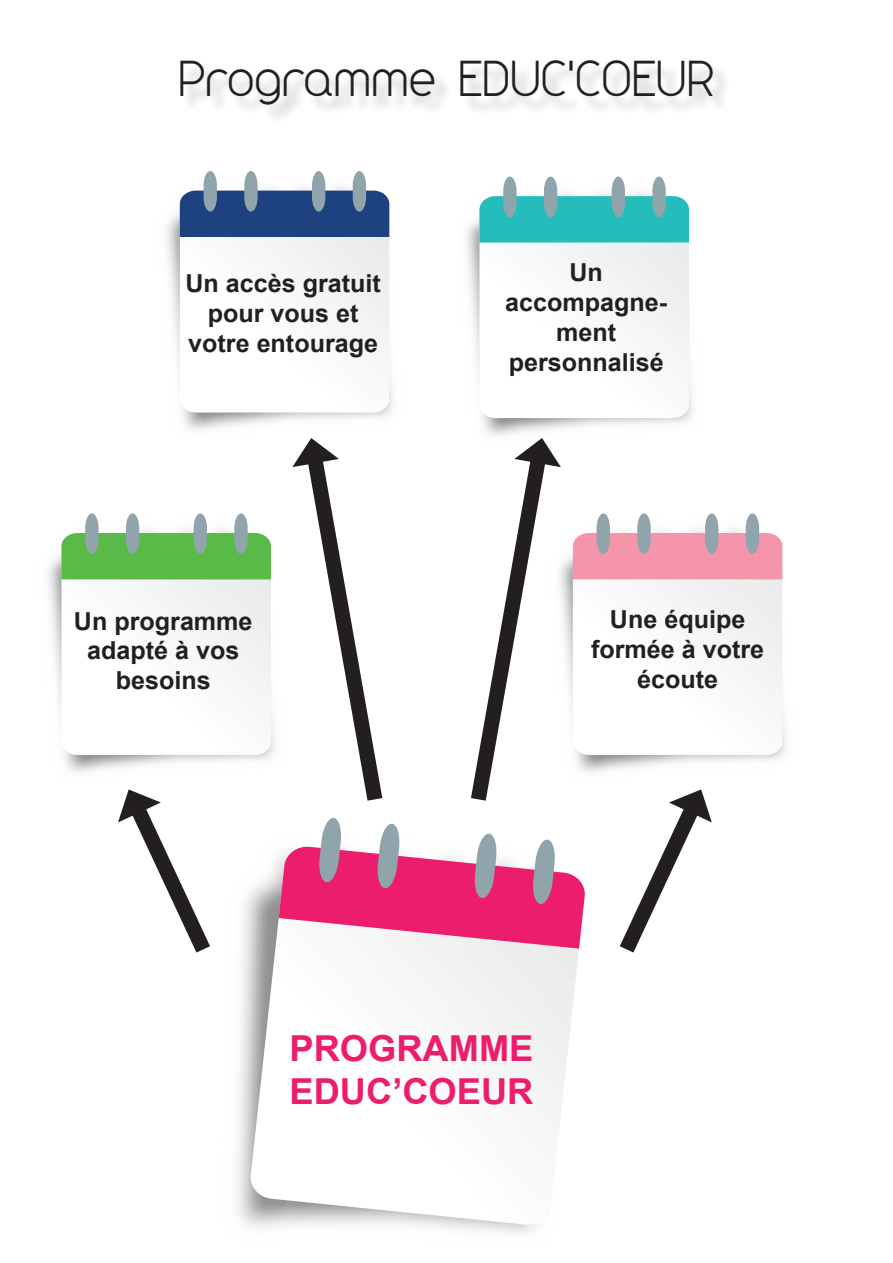
<style>
.page{position:relative;width:893px;height:1263px;background:#fff}
.page>*{position:absolute;margin:0;border:0;box-sizing:border-box;transform-origin:0 0}
.t1{font:42px "Y2 K Neophyte";letter-spacing:.03em;color:#231f20}
.t2{font:700 35.85px/42.9px "Arial";color:#ed1d6d}
.t3{font:700 24.75px/29.7px "Arial";color:#231f20;text-align:center}
</style>
<div class="page">
<div style="left:183px;top:63px;width:548px;height:61px;background:#231f20;opacity:.25"></div>
<svg style="left:249px;top:850px;width:328px;height:376px"></svg>
<img style="left:166px;top:202px;width:227px;height:228px">
<svg style="left:180px;top:237px;width:209px;height:175px"></svg>
<svg style="left:180px;top:171px;width:209px;height:66px"></svg>
<svg style="left:479px;top:243px;width:210px;height:175px"></svg>
<svg style="left:479px;top:177px;width:210px;height:66px"></svg>
<svg style="left:61px;top:579px;width:210px;height:176px"></svg>
<svg style="left:61px;top:513px;width:210px;height:66px"></svg>
<svg style="left:118px;top:789px;width:92px;height:164px"></svg>
<svg style="left:279px;top:436px;width:503px;height:533px"></svg>
<p class="t1" style="left:179px;top:50px;width:537px">Programme EDUC'COEUR</p>
<p class="t3" style="left:185px;top:270px;width:197px">Un accès gratuit pour vous et votre entourage</p>
<p class="t3" style="left:505px;top:259px;width:163px">Un accompagne&shy;ment personnalisé</p>
<p class="t3" style="left:74px;top:607px;width:180px">Un programme adapté à vos besoins</p>
<p class="t3" style="left:591px;top:605px;width:175px">Une équipe formée à votre écoute</p>
<h2 class="t2" style="left:290px;top:1028px;width:245px">PROGRAMME<br>EDUC’COEUR</h2>
</div>
